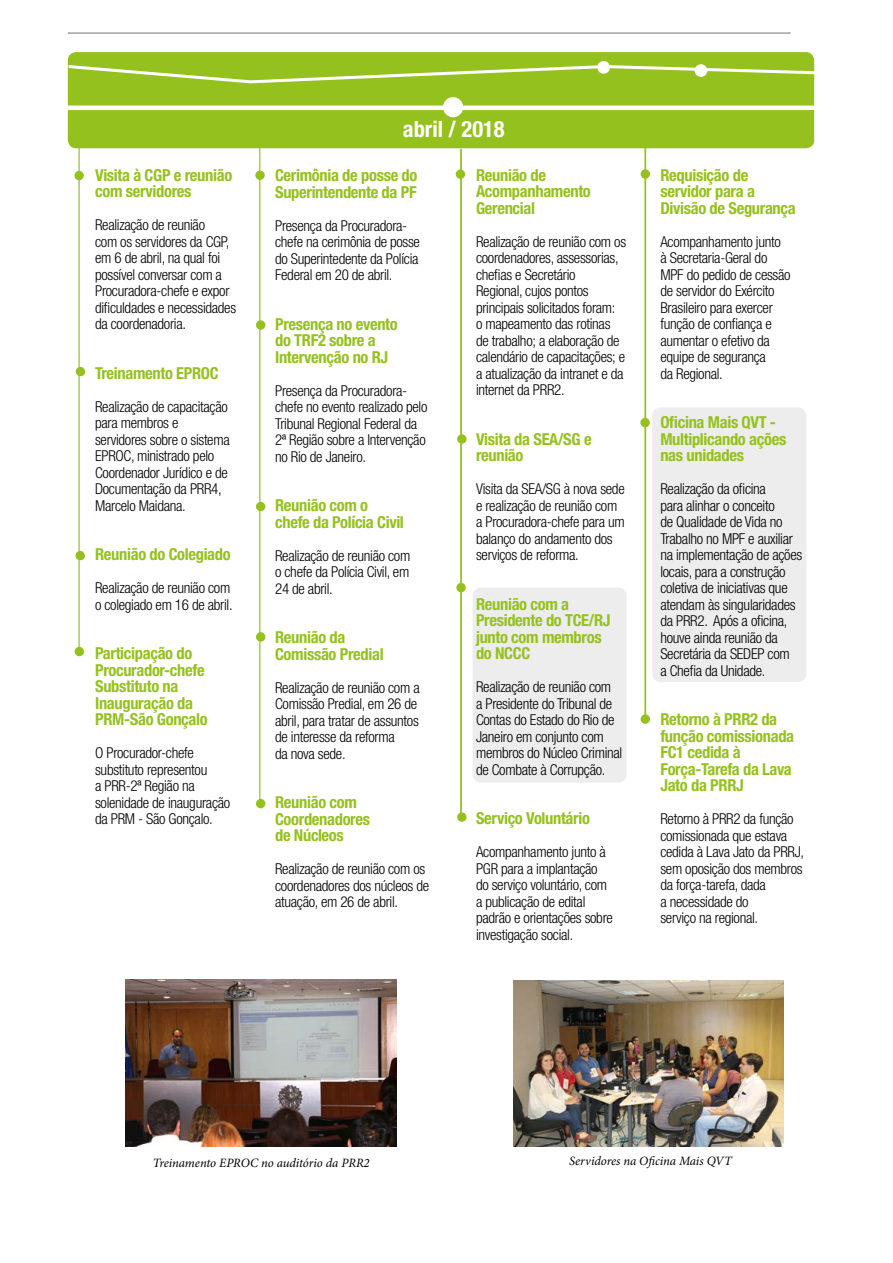
<style>
.page{position:relative;width:893px;height:1263px;background:#fff}
.page>*{position:absolute;margin:0;border:0;box-sizing:border-box;transform-origin:0 0}
.t1{font:700 condensed 22.5px "Helvetica Neue LT Std";color:#fff}
.t2{font:700 condensed 16.5px/16.5px "Helvetica Neue LT Std";letter-spacing:-.02em;color:#95c11f}
.t3{font:300 condensed 15px/16.5px "Helvetica Neue LT Std";letter-spacing:-.02em;color:#000}
.t4{font:italic 12.75px "Minion Pro";letter-spacing:-.005em;color:#000}
</style>
<div class="page">
<div style="left:473px;top:588px;width:154px;height:194px;background:#ededed;border-radius:9px"></div>
<div style="left:652px;top:407px;width:154px;height:275px;background:#ededed;border-radius:9px"></div>
<hr style="left:79px;top:142px;width:1px;height:513px;background:#95c11f">
<div style="left:68px;top:52px;width:746px;height:96px;background:#95c11f;border-radius:9px"></div>
<hr style="left:259px;top:142px;width:1px;height:661px;background:#95c11f">
<hr style="left:460px;top:149px;width:2px;height:668px;background:#95c11f">
<div style="left:597px;top:61px;width:13px;height:13px;border:2px solid #fff;border-radius:50%"></div>
<div style="left:75px;top:172px;width:8px;height:7px;background:#95c11f;border-radius:50%"></div>
<div style="left:74px;top:171px;width:10px;height:9px;border:2px solid #95c11f;border-radius:50%"></div>
<div style="left:77px;top:368px;width:7px;height:7px;background:#95c11f;border-radius:50%"></div>
<div style="left:76px;top:367px;width:9px;height:9px;border:2px solid #95c11f;border-radius:50%"></div>
<div style="left:76px;top:552px;width:8px;height:7px;background:#95c11f;border-radius:50%"></div>
<div style="left:76px;top:551px;width:9px;height:9px;border:2px solid #95c11f;border-radius:50%"></div>
<div style="left:456px;top:170px;width:8px;height:8px;background:#95c11f;border-radius:50%"></div>
<div style="left:456px;top:169px;width:9px;height:10px;border:2px solid #95c11f;border-radius:50%"></div>
<hr style="left:68px;top:32px;width:723px;height:2px;background:#878787">
<div style="left:443px;top:97px;width:20px;height:20px;background:#fff;border-radius:50%"></div>
<hr style="left:0;top:106px;width:876px;height:4px;background:#fff">
<div style="left:256px;top:171px;width:8px;height:8px;background:#95c11f;border-radius:50%"></div>
<div style="left:255px;top:171px;width:10px;height:9px;border:2px solid #95c11f;border-radius:50%"></div>
<div style="left:458px;top:435px;width:8px;height:8px;background:#95c11f;border-radius:50%"></div>
<div style="left:457px;top:434px;width:9px;height:10px;border:2px solid #95c11f;border-radius:50%"></div>
<svg style="left:67px;top:63px;width:748px;height:22px"></svg>
<hr style="left:644px;top:118px;width:2px;height:600px;background:#95c11f">
<div style="left:641px;top:170px;width:8px;height:8px;background:#95c11f;border-radius:50%"></div>
<div style="left:641px;top:169px;width:9px;height:10px;border:2px solid #95c11f;border-radius:50%"></div>
<div style="left:641px;top:419px;width:8px;height:7px;background:#95c11f;border-radius:50%"></div>
<div style="left:640px;top:418px;width:10px;height:9px;border:2px solid #95c11f;border-radius:50%"></div>
<div style="left:641px;top:715px;width:8px;height:8px;background:#95c11f;border-radius:50%"></div>
<div style="left:641px;top:714px;width:9px;height:10px;border:2px solid #95c11f;border-radius:50%"></div>
<div style="left:75px;top:648px;width:8px;height:7px;background:#95c11f;border-radius:50%"></div>
<div style="left:75px;top:647px;width:9px;height:9px;border:2px solid #95c11f;border-radius:50%"></div>
<div style="left:257px;top:503px;width:8px;height:7px;background:#95c11f;border-radius:50%"></div>
<div style="left:256px;top:502px;width:9px;height:9px;border:2px solid #95c11f;border-radius:50%"></div>
<div style="left:257px;top:321px;width:8px;height:8px;background:#95c11f;border-radius:50%"></div>
<div style="left:256px;top:320px;width:9px;height:10px;border:2px solid #95c11f;border-radius:50%"></div>
<div style="left:257px;top:633px;width:8px;height:8px;background:#95c11f;border-radius:50%"></div>
<div style="left:256px;top:632px;width:9px;height:9px;border:2px solid #95c11f;border-radius:50%"></div>
<div style="left:257px;top:800px;width:8px;height:7px;background:#95c11f;border-radius:50%"></div>
<div style="left:256px;top:799px;width:9px;height:9px;border:2px solid #95c11f;border-radius:50%"></div>
<div style="left:457px;top:584px;width:8px;height:7px;background:#95c11f;border-radius:50%"></div>
<div style="left:456px;top:583px;width:10px;height:9px;border:2px solid #95c11f;border-radius:50%"></div>
<div style="left:458px;top:813px;width:8px;height:8px;background:#95c11f;border-radius:50%"></div>
<div style="left:457px;top:812px;width:10px;height:10px;border:2px solid #95c11f;border-radius:50%"></div>
<img style="left:514px;top:980px;width:270px;height:167px">
<img style="left:126px;top:979px;width:271px;height:167px">
<p class="t2" style="left:95px;top:166px;width:139px">Visita à CGP e reunião com servidores</p>
<p class="t3" style="left:95px;top:217px;width:143px">Realização de reunião<br>com os servidores da CGP, em 6 de abril, na qual foi possível conversar com a<br>Procuradora-chefe e expor dificuldades e necessidades da coordenadoria.</p>
<p class="t2" style="left:95px;top:364px;width:125px">Treinamento EPROC</p>
<p class="t3" style="left:95px;top:398px;width:136px">Realização de capacitação para membros e servidores sobre o sistema<br>EPROC, ministrado pelo<br>Coordenador Jurídico e de<br>Documentação da PRR4,<br>Marcelo Maidana.</p>
<p class="t2" style="left:95px;top:546px;width:137px">Reunião do Colegiado</p>
<p class="t3" style="left:95px;top:580px;width:139px">Realização de reunião com o colegiado em 16 de abril.</p>
<p class="t2" style="left:95px;top:645px;width:114px">Participação do<br>Procurador-chefe<br>Substituto na<br>Inauguração da<br>PRM-São Gonçalo</p>
<p class="t3" style="left:95px;top:745px;width:137px">O Procurador-chefe substituto representou<br>a PRR-2ª Região na solenidade de inauguração da PRM - São Gonçalo.</p>
<h1 class="t1" style="left:403px;top:115px;width:103px">abril / 2018</h1>
<p class="t2" style="left:275px;top:167px;width:144px">Cerimônia de posse do<br>Superintendente da PF</p>
<p class="t3" style="left:275px;top:217px;width:146px">Presença da Procuradora&shy;chefe na cerimônia de posse do Superintedente da Polícia<br>Federal em 20 de abril.</p>
<p class="t2" style="left:275px;top:315px;width:124px">Presença no evento do TRF2 sobre a<br>Intervenção no RJ</p>
<p class="t3" style="left:275px;top:382px;width:154px">Presença da Procuradora&shy;chefe no evento realizado pelo<br>Tribunal Regional Federal da<br>2ª Região sobre a Intervenção no Rio de Janeiro.</p>
<p class="t2" style="left:275px;top:497px;width:130px">Reunião com o chefe da Polícia Civil</p>
<p class="t3" style="left:275px;top:547px;width:137px;text-align:justify">Realização de reunião com o chefe da Polícia Civil, em 24 de abril.</p>
<p class="t2" style="left:275px;top:629px;width:110px">Reunião da<br>Comissão Predial</p>
<p class="t3" style="left:275px;top:679px;width:146px">Realização de reunião com a<br>Comissão Predial, em 26 de abril, para tratar de assuntos de interesse da reforma<br>da nova sede.</p>
<p class="t2" style="left:275px;top:794px;width:96px">Reunião com<br>Coordenadores de Núcleos</p>
<p class="t3" style="left:275px;top:861px;width:156px">Realização de reunião com os coordenadores dos núcleos de atuação, em 26 de abril.</p>
<p class="t2" style="left:476px;top:166px;width:116px">Reunião de<br>Acompanhamento<br>Gerencial</p>
<p class="t3" style="left:476px;top:233px;width:152px">Realização de reunião com os coordenadores, assessorias, chefias e Secretário<br>Regional, cujos pontos principais solicitados foram:<br>o mapeamento das rotinas de trabalho; a elaboração de calendário de capacitações; e a atualização da intranet e da internet da PRR2.</p>
<p class="t2" style="left:476px;top:430px;width:117px">Visita da SEA/SG e reunião</p>
<p class="t3" style="left:476px;top:481px;width:150px">Visita da SEA/SG à nova sede e realização de reunião com a Procuradora-chefe para um balanço do andamento dos serviços de reforma.</p>
<p class="t2" style="left:476px;top:595px;width:136px">Reunião com a<br>Presidente do TCE/RJ junto com membros do NCCC</p>
<p class="t3" style="left:476px;top:679px;width:148px">Realização de reunião com<br>a Presidente do Tribunal de<br>Contas do Estado do Rio de<br>Janeiro em conjunto com membros do Núcleo Criminal de Combate à Corrupção.</p>
<p class="t2" style="left:476px;top:810px;width:115px">Serviço Voluntário</p>
<p class="t3" style="left:476px;top:844px;width:138px">Acompanhamento junto à<br>PGR para a implantação do serviço voluntário, com a publicação de edital padrão e orientações sobre investigação social.</p>
<p class="t2" style="left:660px;top:166px;width:137px">Requisição de servidor para a<br>Divisão de Segurança</p>
<p class="t3" style="left:660px;top:233px;width:132px">Acompanhamento junto à Secretaria-Geral do<br>MPF do pedido de cessão de servidor do Exército<br>Brasileiro para exercer função de confiança e aumentar o efetivo da equipe de segurança<br>da Regional.</p>
<p class="t2" style="left:660px;top:414px;width:127px">Oficina Mais QVT -<br>Multiplicando ações nas unidades</p>
<p class="t3" style="left:660px;top:481px;width:143px">Realização da oficina<br>para alinhar o conceito<br>de Qualidade de Vida no<br>Trabalho no MPF e auxiliar na implementação de ações locais, para a construção coletiva de iniciativas que atendam às singularidades da PRR2. Após a oficina, houve ainda reunião da<br>Secretária da SEDEP com<br>a Chefia da Unidade.</p>
<p class="t2" style="left:660px;top:711px;width:135px">Retorno à PRR2 da função comissionada<br>FC1 cedida à<br>Força-Tarefa da Lava<br>Jato da PRRJ</p>
<p class="t3" style="left:660px;top:811px;width:145px">Retorno à PRR2 da função comissionada que estava cedida à Lava Jato da PRRJ, sem oposição dos membros da força-tarefa, dada<br>a necessidade do<br>serviço na regional.</p>
<p class="t4" style="left:153px;top:1154px;width:219px">Treinamento EPROC no auditório da PRR2</p>
<p class="t4" style="left:569px;top:1152px;width:164px">Servidores na Oficina Mais QVT</p>
</div>
